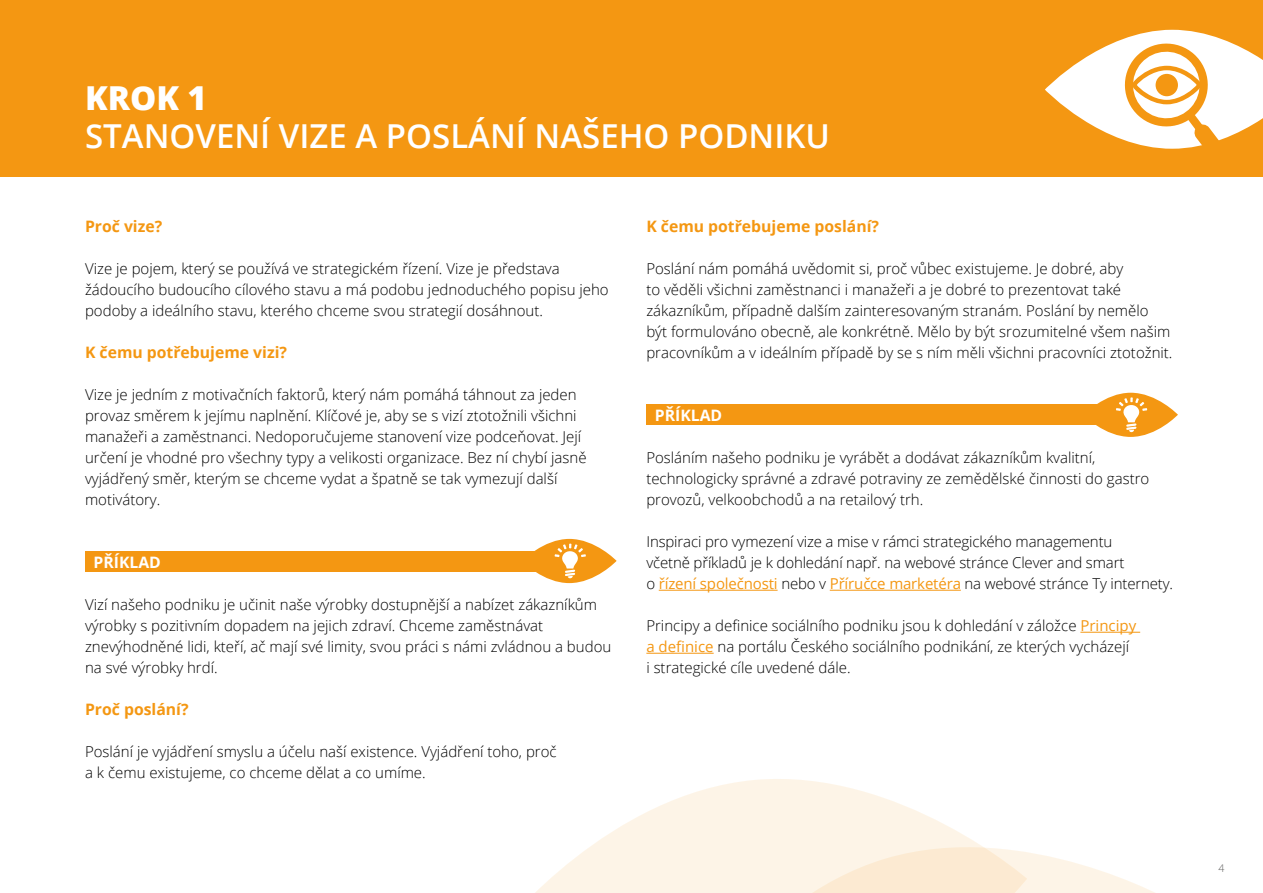
<style>
.page{position:relative;width:1263px;height:893px;background:#fff}
.page>*{position:absolute;margin:0;border:0;box-sizing:border-box;transform-origin:0 0}
.t1{font:600 33px "Open Sans";color:#fff}
.t2{font:800 33px "Open Sans";color:#fff}
.t3{font:700 15.75px "Open Sans";color:#f49712}
.t4{font:700 15.75px "Open Sans";color:#fff}
.t5{font:300 15px/21px "Open Sans";color:#000}
.t6{font:300 10.5px "Open Sans";color:#575756}
.s1{font-weight:400;color:#f49712}
</style>
<div class="page">
<div style="left:0;top:0;width:1263px;height:176px;background:#f49712"></div>
<div style="left:85px;top:552px;width:510px;height:20px;background:#f49712"></div>
<div style="left:646px;top:405px;width:511px;height:20px;background:#f49712"></div>
<hr style="left:659px;top:590px;width:119px;height:1px;background:#f49712">
<hr style="left:830px;top:590px;width:131px;height:1px;background:#f49712">
<hr style="left:1080px;top:632px;width:60px;height:1px;background:#f49712">
<hr style="left:646px;top:653px;width:68px;height:1px;background:#f49712">
<svg style="left:1045px;top:29px;width:218px;height:120px"></svg>
<div style="left:1155px;top:74px;width:23px;height:22px;background:#f49712;border-radius:50%"></div>
<svg style="left:522px;top:539px;width:95px;height:44px;fill:#f49712"></svg>
<svg style="left:554px;top:544px;width:32px;height:34px"></svg>
<svg style="left:1083px;top:393px;width:95px;height:44px;fill:#f49712"></svg>
<svg style="left:1116px;top:397px;width:31px;height:35px"></svg>
<svg style="left:535px;top:779px;width:394px;height:114px;fill:#fdf4e7"></svg>
<svg style="left:669px;top:817px;width:486px;height:76px"></svg>
<h1 class="t2" style="left:85px;top:73px;width:123px">KROK 1</h1>
<h1 class="t1" style="left:85px;top:113px;width:746px">STANOVENÍ VIZE A POSLÁNÍ NAŠEHO PODNIKU</h1>
<p class="t3" style="left:85px;top:215px;width:79px">Proč vize?</p>
<p class="t5" style="left:85px;top:258px;width:525px">Vize je pojem, který se používá ve strategickém řízení. Vize je představa žádoucího budoucího cílového stavu a má podobu jednoduchého popisu jeho podoby a ideálního stavu, kterého chceme svou strategií dosáhnout.</p>
<p class="t3" style="left:85px;top:341px;width:203px">K čemu potřebujeme vizi?</p>
<p class="t5" style="left:85px;top:384px;width:503px">Vize je jedním z motivačních faktorů, který nám pomáhá táhnout za jeden provaz směrem k jejímu naplnění. Klíčové je, aby se s vizí ztotožnili všichni manažeři a zaměstnanci. Nedoporučujeme stanovení vize podceňovat. Její určení je vhodné pro všechny typy a velikosti organizace. Bez ní chybí jasně vyjádřený směr, kterým se chceme vydat a špatně se tak vymezují další motivátory.</p>
<p class="t4" style="left:94px;top:551px;width:69px">PŘÍKLAD</p>
<p class="t5" style="left:85px;top:594px;width:528px">Vizí našeho podniku je učinit naše výrobky dostupnější a nabízet zákazníkům výrobky s pozitivním dopadem na jejich zdraví. Chceme zaměstnávat znevýhodněné lidi, kteří, ač mají své limity, svou práci s námi zvládnou a budou na své výrobky hrdí.</p>
<p class="t3" style="left:85px;top:698px;width:105px">Proč poslání?</p>
<p class="t5" style="left:85px;top:741px;width:473px">Poslání je vyjádření smyslu a účelu naší existence. Vyjádření toho, proč a k čemu existujeme, co chceme dělat a co umíme.</p>
<p class="t3" style="left:646px;top:215px;width:234px">K čemu potřebujeme poslání?</p>
<p class="t5" style="left:646px;top:258px;width:528px">Poslání nám pomáhá uvědomit si, proč vůbec existujeme. Je dobré, aby<br>to věděli všichni zaměstnanci i manažeři a je dobré to prezentovat také zákazníkům, případně dalším zainteresovaným stranám. Poslání by nemělo být formulováno obecně, ale konkrétně. Mělo by být srozumitelné všem našim pracovníkům a v ideálním případě by se s ním měli všichni pracovníci ztotožnit.</p>
<p class="t4" style="left:655px;top:404px;width:69px">PŘÍKLAD</p>
<p class="t5" style="left:646px;top:447px;width:504px">Posláním našeho podniku je vyrábět a dodávat zákazníkům kvalitní, technologicky správné a zdravé potraviny ze zemědělské činnosti do gastro provozů, velkoobchodů a na retailový trh.</p>
<p class="t5" style="left:646px;top:531px;width:528px">Inspiraci pro vymezení vize a mise v rámci strategického managementu<br>včetně příkladů je k dohledání např. na webové stránce Clever and smart<br>o <span class="s1">řízení společnosti</span> nebo v <span class="s1">Příručce marketéra</span> na webové stránce Ty internety.</p>
<p class="t5" style="left:646px;top:615px;width:491px">Principy a definice sociálního podniku jsou k dohledání v záložce <span class="s1">Principy a definice</span> na portálu Českého sociálního podnikání, ze kterých vycházejí i strategické cíle uvedené dále.</p>
<p class="t6" style="left:1218px;top:860px;width:7px">4</p>
</div>
